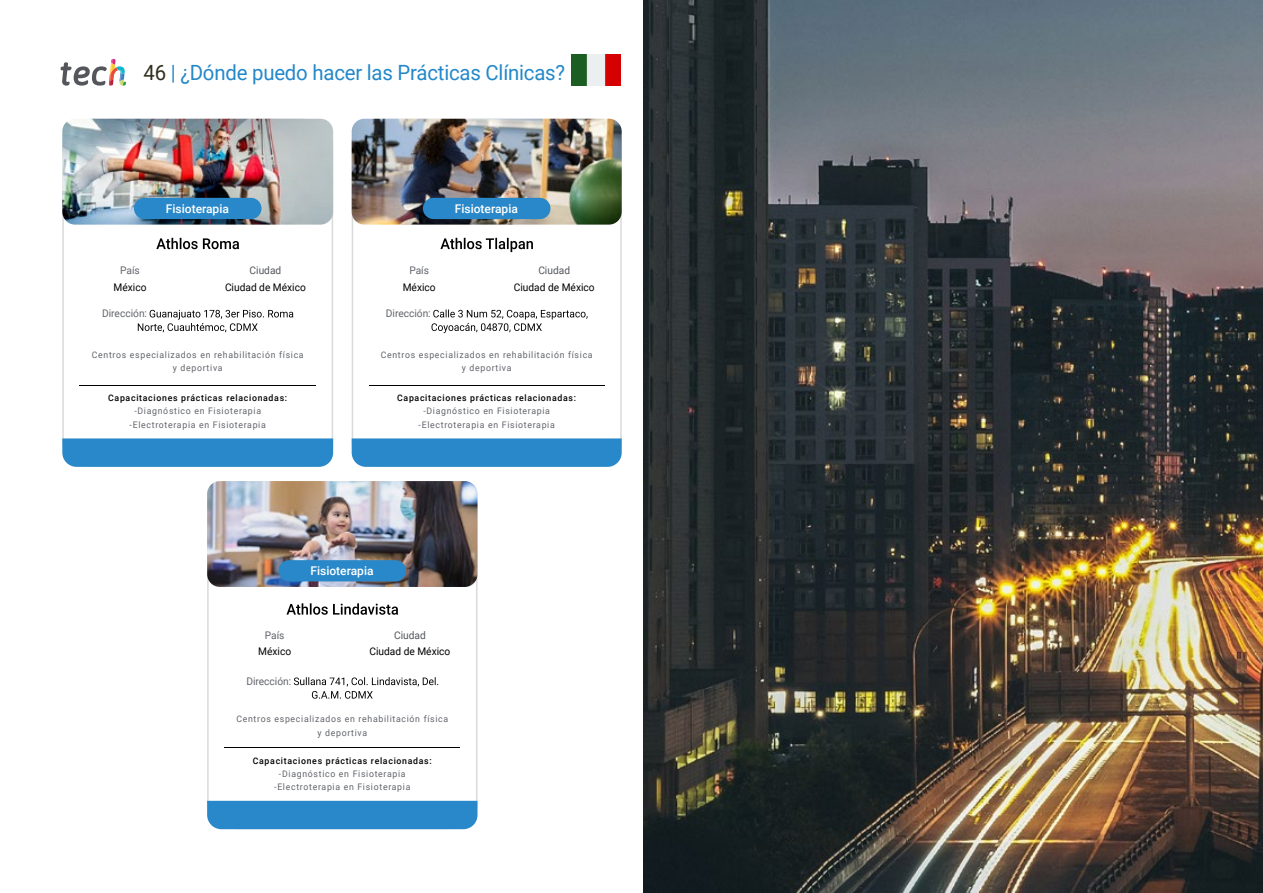
<style>
.page{position:relative;width:1263px;height:893px;background:#fff}
.page>*{position:absolute;margin:0;border:0;box-sizing:border-box;transform-origin:0 0}
.t1{font:21px "Roboto";letter-spacing:-.01em;color:#2488c9}
.t2{font:500 12px "Roboto";color:#fff}
.t3{font:10.5px "Roboto";color:#000}
.t4{font:10.5px "Roboto";color:#61646a}
.t5{font:10.5px "Roboto";color:#52555b}
.t6{font:9px/13.5px "Roboto";letter-spacing:.08em;color:#61646a;text-align:center}
.t7{font:500 9px "Roboto";letter-spacing:.08em;color:#000}
.s1{color:#312e20}
.s2{color:#2788c9}
</style>
<div class="page">
<img style="left:571px;top:55px;width:50px;height:30px">
<svg style="left:61px;top:59px;width:65px;height:27px"></svg>
<img style="left:643px;top:0;width:620px;height:893px">
<svg style="left:62px;top:118px;width:272px;height:337px"></svg>
<img style="left:62px;top:119px;width:271px;height:106px">
<div style="left:134px;top:198px;width:127px;height:21px;background:#2988c9;border-radius:11px"></div>
<svg style="left:62px;top:438px;width:271px;height:29px;background:#2f8bca"></svg>
<hr style="left:80px;top:385px;width:236px;height:1px;background:#000">
<svg style="left:156px;top:238px;width:83px;height:11px"></svg>
<svg style="left:138px;top:310px;width:155px;height:22px"></svg>
<svg style="left:351px;top:118px;width:271px;height:337px"></svg>
<img style="left:352px;top:119px;width:270px;height:106px">
<div style="left:423px;top:198px;width:127px;height:21px;background:#2988c9;border-radius:11px"></div>
<svg style="left:352px;top:438px;width:270px;height:29px;background:#2f8bca"></svg>
<hr style="left:369px;top:385px;width:235px;height:1px;background:#000">
<svg style="left:440px;top:238px;width:93px;height:14px"></svg>
<svg style="left:431px;top:309px;width:156px;height:24px"></svg>
<svg style="left:207px;top:491px;width:271px;height:339px"></svg>
<img style="left:207px;top:481px;width:270px;height:106px">
<div style="left:279px;top:560px;width:127px;height:21px;background:#2988c9;border-radius:11px"></div>
<div style="left:207px;top:801px;width:270px;height:28px;background:#2988c9"></div>
<hr style="left:224px;top:747px;width:236px;height:1px;background:#000">
<svg style="left:286px;top:603px;width:112px;height:12px"></svg>
<svg style="left:294px;top:677px;width:144px;height:22px"></svg>
<h1 class="t1" style="left:144px;top:57px;width:423px"><span class="s1">46</span> <span class="s2">|</span> ¿Dónde puedo hacer las Prácticas Clínicas?</h1>
<h2 class="t2" style="left:166px;top:200px;width:65px">Fisioterapia</h2>
<h2 class="t2" style="left:455px;top:200px;width:65px">Fisioterapia</h2>
<p class="t4" style="left:120px;top:263px;width:21px">País</p>
<p class="t3" style="left:114px;top:280px;width:34px">México</p>
<p class="t5" style="left:250px;top:263px;width:33px">Ciudad</p>
<p class="t3" style="left:225px;top:280px;width:82px">Ciudad de México</p>
<p class="t4" style="left:409px;top:263px;width:21px">País</p>
<p class="t3" style="left:403px;top:280px;width:34px">México</p>
<p class="t5" style="left:538px;top:263px;width:33px">Ciudad</p>
<p class="t3" style="left:514px;top:280px;width:82px">Ciudad de México</p>
<p class="t4" style="left:102px;top:306px;width:46px">Dirección:</p>
<p class="t6" style="left:92px;top:347px;width:213px">Centros especializados en rehabilitación física y deportiva</p>
<p class="t7" style="left:108px;top:392px;width:180px">Capacitaciones prácticas relacionadas:</p>
<p class="t6" style="left:130px;top:404px;width:138px">-Diagnóstico en Fisioterapia -Electroterapia en Fisioterapia</p>
<p class="t4" style="left:386px;top:306px;width:46px">Dirección:</p>
<p class="t6" style="left:381px;top:347px;width:213px">Centros especializados en rehabilitación física y deportiva</p>
<p class="t7" style="left:397px;top:392px;width:180px">Capacitaciones prácticas relacionadas:</p>
<p class="t6" style="left:419px;top:404px;width:138px">-Diagnóstico en Fisioterapia -Electroterapia en Fisioterapia</p>
<h2 class="t2" style="left:310px;top:563px;width:65px">Fisioterapia</h2>
<p class="t4" style="left:265px;top:628px;width:21px">País</p>
<p class="t3" style="left:258px;top:644px;width:34px">México</p>
<p class="t5" style="left:394px;top:628px;width:33px">Ciudad</p>
<p class="t3" style="left:369px;top:644px;width:82px">Ciudad de México</p>
<p class="t4" style="left:246px;top:674px;width:46px">Dirección:</p>
<p class="t6" style="left:236px;top:712px;width:213px">Centros especializados en rehabilitación física y deportiva</p>
<p class="t7" style="left:253px;top:754px;width:180px">Capacitaciones prácticas relacionadas:</p>
<p class="t6" style="left:274px;top:767px;width:138px">-Diagnóstico en Fisioterapia -Electroterapia en Fisioterapia</p>
</div>
